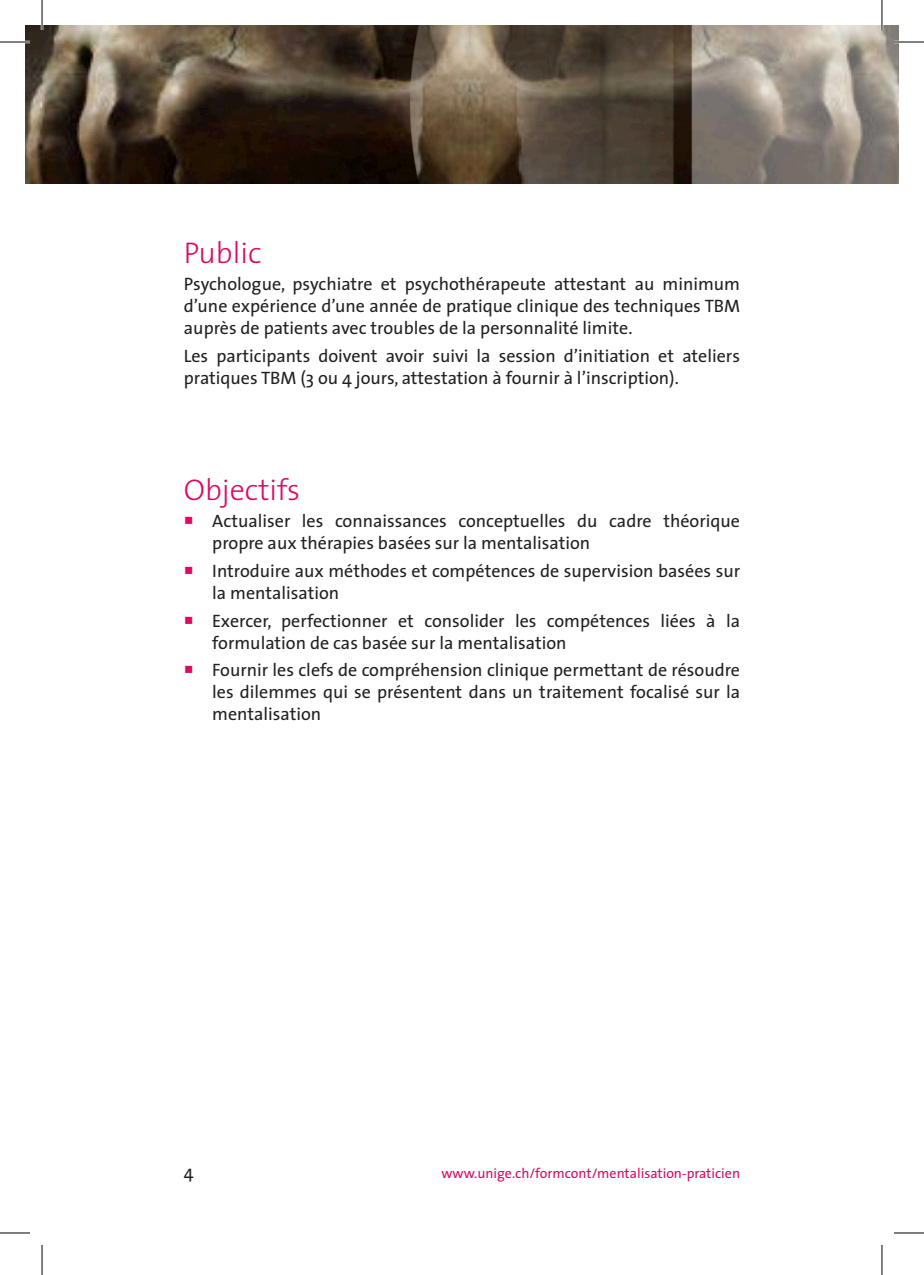
<style>
.page{position:relative;width:924px;height:1275px;background:#fff}
.page>*{position:absolute;margin:0;border:0;box-sizing:border-box;transform-origin:0 0}
.texte{font:300 30px "The Sans";color:#db0a62}
.retrait5{font:18px/22px "The Sans";color:#231f20}
.texte-2{font:18px/22px "The Sans";color:#231f20;text-align:justify}
.t1{font:14px "The Sans";color:#db0a62}
.s1{color:#db0a62}
</style>
<div class="page">
<img style="left:25px;top:25px;width:873px;height:159px">
<hr style="left:0;top:41px;width:30px;height:2px;background:#fff">
<hr style="left:893px;top:41px;width:30px;height:2px;background:#fff">
<hr style="left:41px;top:0;width:2px;height:30px;background:#fff">
<hr style="left:880px;top:0;width:2px;height:30px;background:#fff">
<hr style="left:0;top:42px;width:30px;height:1px;background:#000">
<hr style="left:893px;top:42px;width:30px;height:1px;background:#000">
<hr style="left:0;top:1232px;width:30px;height:1px;background:#000">
<hr style="left:893px;top:1232px;width:30px;height:1px;background:#000">
<hr style="left:42px;top:0;width:1px;height:30px;background:#000">
<hr style="left:42px;top:1245px;width:1px;height:30px;background:#000">
<hr style="left:881px;top:0;width:1px;height:30px;background:#000">
<hr style="left:881px;top:1245px;width:1px;height:30px;background:#000">
<p class="texte" style="left:184px;top:227px;width:79px">Public</p>
<p class="texte-2" style="left:184px;top:272px;width:557px">Psychologue, psychiatre et psychothérapeute attestant au minimum d’une expérience d’une année de pratique clinique des techniques TBM auprès de patients avec troubles de la personnalité limite.</p>
<p class="texte-2" style="left:184px;top:344px;width:557px">Les participants doivent avoir suivi la session d’initiation et ateliers pratiques TBM (3 ou 4 jours, attestation à fournir à l’inscription).</p>
<p class="texte" style="left:184px;top:465px;width:117px">Objectifs</p>
<p class="retrait5" style="left:212px;top:509px;width:529px;text-indent:-28px"><span class="s1">○</span> Actualiser les connaissances conceptuelles du cadre théorique propre aux thérapies basées sur la mentalisation</p>
<p class="retrait5" style="left:212px;top:559px;width:529px;text-indent:-28px"><span class="s1">○</span> Introduire aux méthodes et compétences de supervision basées sur la mentalisation</p>
<p class="retrait5" style="left:212px;top:609px;width:529px;text-indent:-28px"><span class="s1">○</span> Exercer, perfectionner et consolider les compétences liées à la formulation de cas basée sur la mentalisation</p>
<p class="retrait5" style="left:212px;top:658px;width:529px;text-align:justify;text-indent:-28px"><span class="s1">○</span> Fournir les clefs de compréhension clinique permettant de résoudre les dilemmes qui se présentent dans un traitement focalisé sur la mentalisation</p>
<p class="texte-2" style="left:184px;top:1160px;width:11px">4</p>
<p class="t1" style="left:441px;top:1161px;width:300px">www.unige.ch/formcont/mentalisation-praticien</p>
</div>
